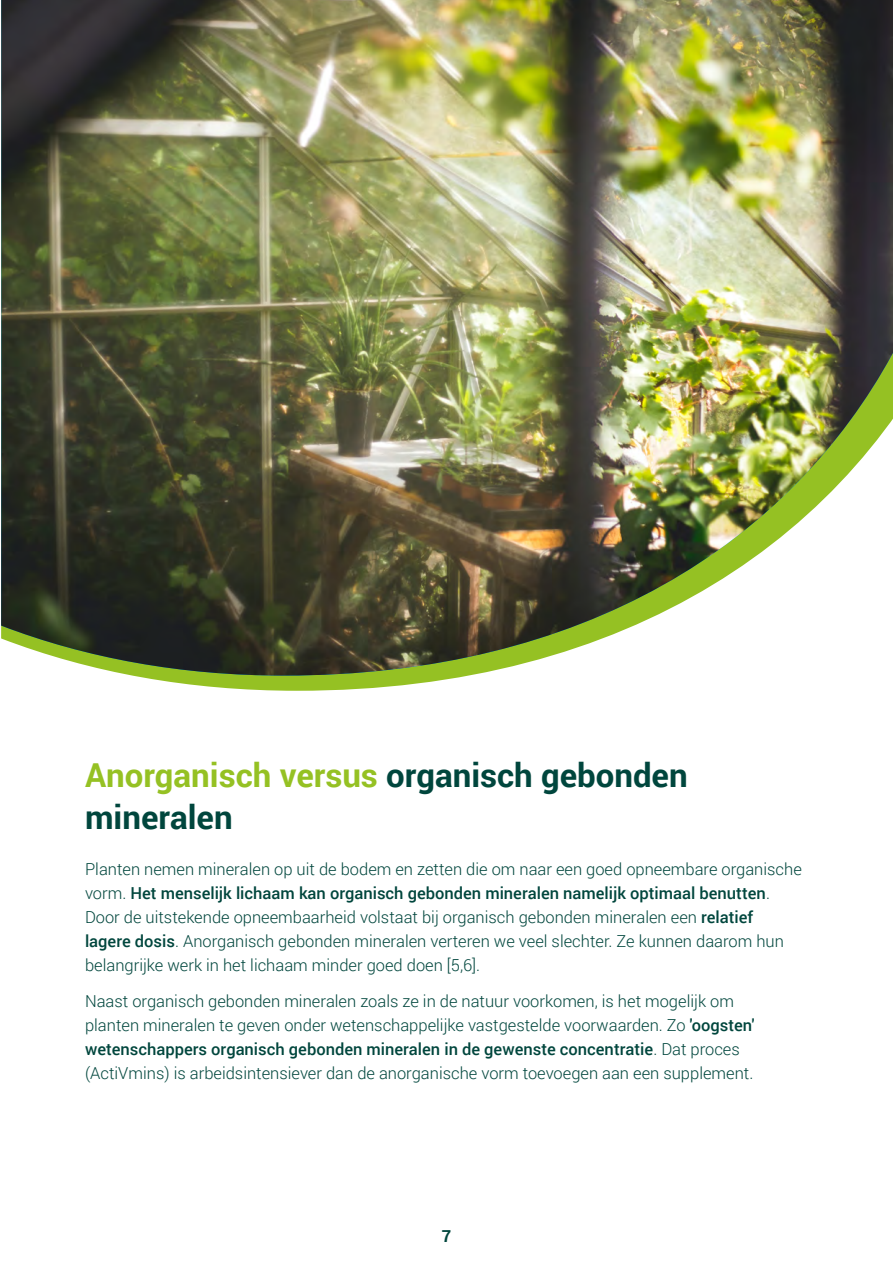
<style>
.page{position:relative;width:893px;height:1263px;background:#fff}
.page>*{position:absolute;margin:0;border:0;box-sizing:border-box;transform-origin:0 0}
.t1{font:700 33px/42px "Roboto";color:#00463d}
.t2{font:300 16.5px/24px "Roboto";color:#00463d}
.t3{font:700 16.5px "Roboto";color:#00463d}
.s1{color:#95c123}
.s2{font-weight:500}
</style>
<div class="page">
<svg style="left:135px;top:676px;width:331px;height:15px;fill:#95c123"></svg>
<img style="left:1px;top:0;width:892px;height:676px">
<h1 class="t1" style="left:85px;top:753px;width:604px"><span class="s1">Anorganisch versus</span> organisch gebonden mineralen</h1>
<p class="t2" style="left:85px;top:856px;width:718px">Planten nemen mineralen op uit de bodem en zetten die om naar een goed opneembare organische vorm. <span class="s2">Het menselijk lichaam kan organisch gebonden mineralen namelijk optimaal benutten</span>.<br>Door de uitstekende opneembaarheid volstaat bij organisch gebonden mineralen een <span class="s2">relatief lagere dosis</span>. Anorganisch gebonden mineralen verteren we veel slechter. Ze kunnen daarom hun belangrijke werk in het lichaam minder goed doen [5,6].</p>
<p class="t2" style="left:85px;top:989px;width:671px">Naast organisch gebonden mineralen zoals ze in de natuur voorkomen, is het mogelijk om planten mineralen te geven onder wetenschappelijke vastgestelde voorwaarden. Zo <span class="s2">'oogsten' wetenschappers organisch gebonden mineralen in de gewenste concentratie</span>. Dat proces (ActiVmins) is arbeidsintensiever dan de anorganische vorm toevoegen aan een supplement.</p>
<p class="t3" style="left:442px;top:1224px;width:11px">7</p>
</div>
